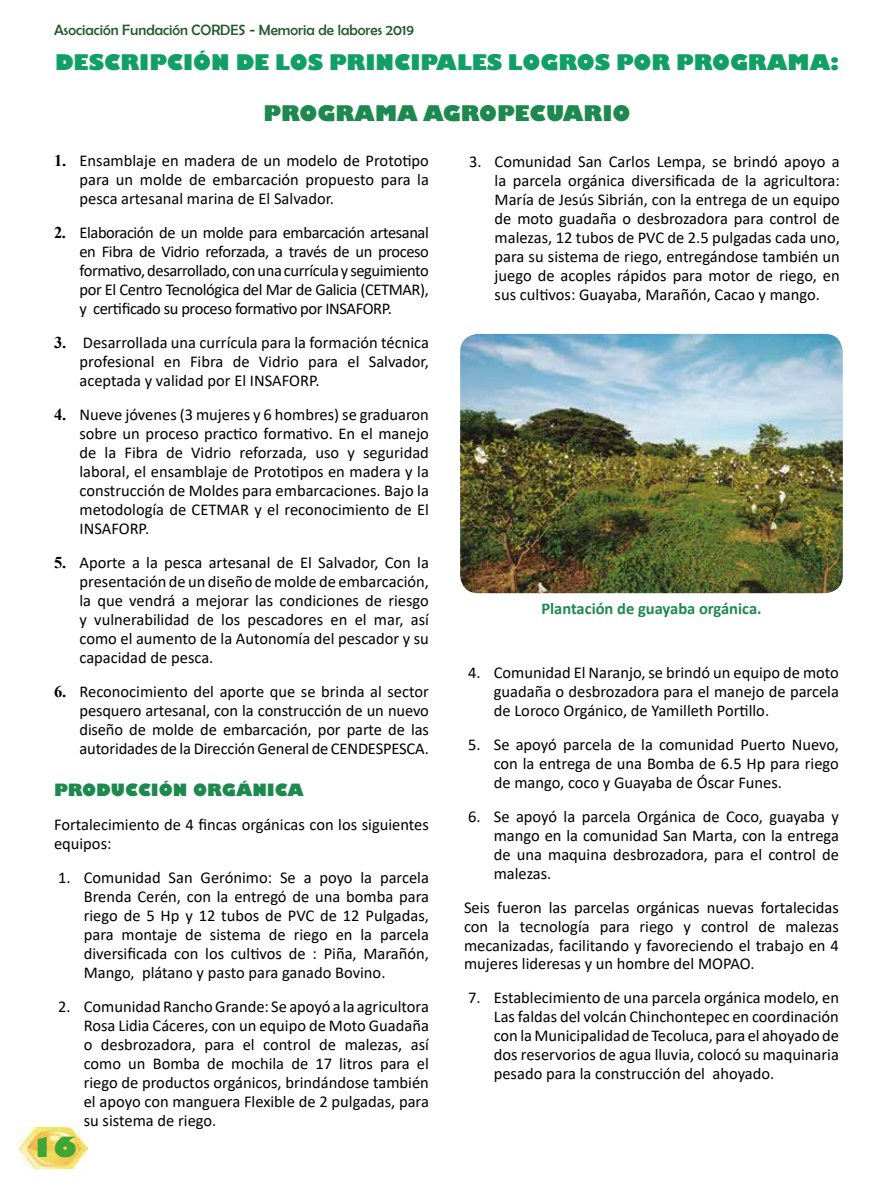
<style>
.page{position:relative;width:893px;height:1191px;background:#fff}
.page>*{position:absolute;margin:0;border:0;box-sizing:border-box;transform-origin:0 0}
.t1{font:800 27px "Gill Sans";color:#3fa535}
.t2{font:800 21px "Gill Sans";color:#129f66}
.t3{font:800 21px "Gill Sans";color:#1d894f}
.t4{font:16.5px/18.9px "Calibri";color:#000;text-align:justify}
.t5{font:700 16.5px "Calibri";color:#1d894f}
.t6{font:800 16.5px "Gill Sans";color:#1d894f}
.t7{font:15px "Berlin Sans FB";color:#215a29}
.s1{font-family:"Times New Roman";font-weight:700}
</style>
<div class="page">
<img style="left:19px;top:1127px;width:68px;height:41px">
<img style="left:460px;top:334px;width:383px;height:259px">
<p class="t7" style="left:54px;top:21px;width:362px">Asociación Fundación CORDES - Memoria de labores 2019</p>
<p class="t2" style="left:55px;top:49px;width:785px">DESCRIPCIÓN DE LOS PRINCIPALES LOGROS POR PROGRAMA:</p>
<p class="t3" style="left:264px;top:100px;width:368px">PROGRAMA AGROPECUARIO</p>
<p class="t4" style="left:495px;top:152px;width:347px;text-indent:-26px">3. Comunidad San Carlos Lempa, se brindó apoyo a la parcela orgánica diversificada de la agricultora:<br>María de Jesús Sibrián, con la entrega de un equipo de moto guadaña o desbrozadora para control de malezas, 12 tubos de PVC de 2.5 pulgadas cada uno, para su sistema de riego, entregándose también un juego de acoples rápidos para motor de riego, en sus cultivos: Guayaba, Marañón, Cacao y mango.</p>
<p class="t4" style="left:80px;top:151px;width:351px;text-indent:-26px"><span class="s1">1.</span> Ensamblaje en madera de un modelo de Prototipo para un molde de embarcación propuesto para la pesca artesanal marina de El Salvador.</p>
<p class="t4" style="left:80px;top:223px;width:351px;text-indent:-26px"><span class="s1">2.</span> Elaboración de un molde para embarcación artesanal en Fibra de Vidrio reforzada, a través de un proceso formativo, desarrollado, con una currícula y seguimiento por El Centro Tecnológica del Mar de Galicia (CETMAR), y certificado su proceso formativo por INSAFORP.</p>
<p class="t4" style="left:80px;top:333px;width:351px;text-indent:-26px"><span class="s1">3.</span> Desarrollada una currícula para la formación técnica profesional en Fibra de Vidrio para el Salvador, aceptada y validad por El INSAFORP.</p>
<p class="t4" style="left:80px;top:405px;width:351px;text-indent:-26px"><span class="s1">4.</span> Nueve jóvenes (3 mujeres y 6 hombres) se graduaron sobre un proceso practico formativo. En el manejo de la Fibra de Vidrio reforzada, uso y seguridad laboral, el ensamblaje de Prototipos en madera y la construcción de Moldes para embarcaciones. Bajo la metodología de CETMAR y el reconocimiento de El INSAFORP.</p>
<p class="t4" style="left:80px;top:553px;width:351px;text-indent:-26px"><span class="s1">5.</span> Aporte a la pesca artesanal de El Salvador, Con la presentación de un diseño de molde de embarcación, la que vendrá a mejorar las condiciones de riesgo y vulnerabilidad de los pescadores en el mar, así como el aumento de la Autonomía del pescador y su capacidad de pesca.</p>
<p class="t4" style="left:80px;top:681px;width:351px;text-indent:-26px"><span class="s1">6.</span> Reconocimiento del aporte que se brinda al sector pesquero artesanal, con la construcción de un nuevo diseño de molde de embarcación, por parte de las autoridades de la Dirección General de CENDESPESCA.</p>
<p class="t6" style="left:54px;top:779px;width:251px">PRODUCCIÓN ORGÁNICA</p>
<p class="t4" style="left:54px;top:814px;width:376px">Fortalecimiento de 4 fincas orgánicas con los siguientes equipos:</p>
<p class="t4" style="left:84px;top:867px;width:347px;text-indent:-26px">1. Comunidad San Gerónimo: Se a poyo la parcela Brenda Cerén, con la entregó de una bomba para riego de 5 Hp y 12 tubos de PVC de 12 Pulgadas, para montaje de sistema de riego en la parcela diversificada con los cultivos de : Piña, Marañón, Mango, plátano y pasto para ganado Bovino.</p>
<p class="t4" style="left:84px;top:996px;width:347px;text-indent:-26px">2. Comunidad Rancho Grande: Se apoyó a la agricultora Rosa Lidia Cáceres, con un equipo de Moto Guadaña o desbrozadora, para el control de malezas, así como un Bomba de mochila de 17 litros para el riego de productos orgánicos, brindándose también el apoyo con manguera Flexible de 2 pulgadas, para su sistema de riego.</p>
<p class="t5" style="left:541px;top:597px;width:222px">Plantación de guayaba orgánica.</p>
<p class="t4" style="left:494px;top:662px;width:347px;text-indent:-26px">4. Comunidad El Naranjo, se brindó un equipo de moto guadaña o desbrozadora para el manejo de parcela de Loroco Orgánico, de Yamilleth Portillo.</p>
<p class="t4" style="left:494px;top:734px;width:347px;text-indent:-26px">5. Se apoyó parcela de la comunidad Puerto Nuevo, con la entrega de una Bomba de 6.5 Hp para riego de mango, coco y Guayaba de Óscar Funes.</p>
<p class="t4" style="left:494px;top:806px;width:347px;text-indent:-26px">6. Se apoyó la parcela Orgánica de Coco, guayaba y mango en la comunidad San Marta, con la entrega de una maquina desbrozadora, para el control de malezas.</p>
<p class="t4" style="left:464px;top:897px;width:376px">Seis fueron las parcelas orgánicas nuevas fortalecidas con la tecnología para riego y control de malezas mecanizadas, facilitando y favoreciendo el trabajo en 4 mujeres lideresas y un hombre del MOPAO.</p>
<p class="t4" style="left:494px;top:988px;width:347px;text-indent:-26px">7. Establecimiento de una parcela orgánica modelo, en Las faldas del volcán Chinchontepec en coordinación con la Municipalidad de Tecoluca, para el ahoyado de dos reservorios de agua lluvia, colocó su maquinaria pesado para la construcción del ahoyado.</p>
<h1 class="t1" style="left:31px;top:1130px;width:47px">16</h1>
</div>
